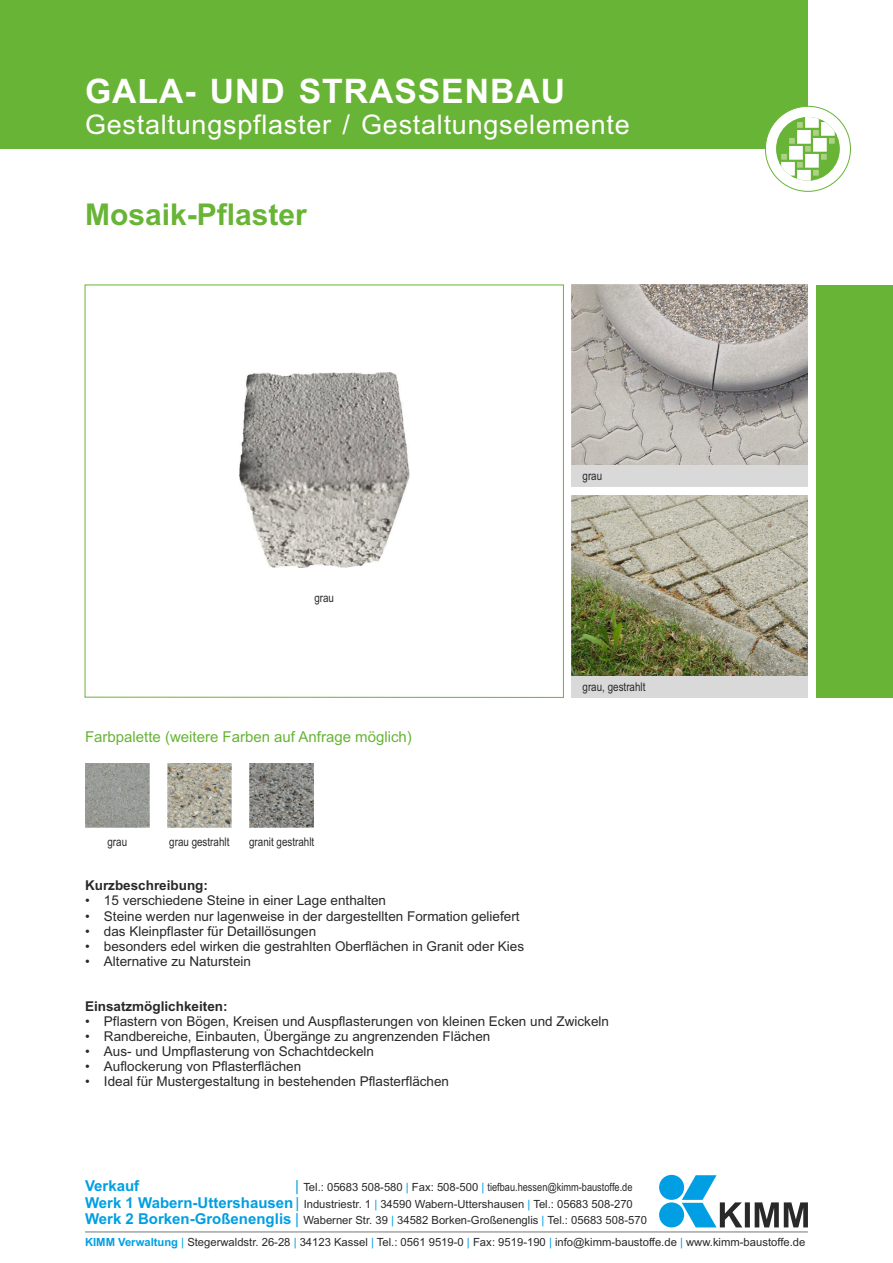
<style>
.page{position:relative;width:893px;height:1263px;background:#fff}
.page>*{position:absolute;margin:0;border:0;box-sizing:border-box;transform-origin:0 0}
.t1{font:700 33.75px "Arial";letter-spacing:.03em;color:#fff}
.t2{font:700 30px "Arial";color:#68b436}
.t3{font:27px "Arial";letter-spacing:.03em;color:#fff}
.t4{font:700 15px/16.8px "Arial";color:#009fe3}
.t5{font:15px "Arial";color:#68b436}
.t6{font:15px "Arial";color:#009fe3}
.t7{font:13.5px "Arial";color:#292929}
.t8{font:700 13.5px "Arial";color:#292929}
.t9{font:12px "Arial Narrow";color:#292929}
.t10{font:11.25px/16.8px "Arial";color:#292929}
.t11{font:11.25px "Arial Narrow";color:#292929}
.t12{font:11.25px "Arial";color:#009fe3}
.s1{font-weight:400}
.s2{font-family:"Arial"}
.s3{font-weight:700;color:#009fe3}
.s4{color:#009fe3}
</style>
<div class="page">
<img style="left:572px;top:495px;width:236px;height:181px">
<img style="left:572px;top:285px;width:236px;height:181px">
<div style="left:572px;top:466px;width:236px;height:21px;background:#d9d9d9"></div>
<div style="left:572px;top:676px;width:236px;height:21px;background:#d9d9d9"></div>
<svg style="left:84px;top:284px;width:480px;height:414px"></svg>
<div style="left:816px;top:285px;width:77px;height:412px;background:#68b436"></div>
<img style="left:250px;top:764px;width:64px;height:64px">
<img style="left:85px;top:764px;width:64px;height:64px">
<img style="left:167px;top:764px;width:65px;height:64px">
<div style="left:0;top:0;width:808px;height:149px;background:#68b436"></div>
<hr style="left:85px;top:1231px;width:723px;height:1px;background:#757878">
<div style="left:659px;top:1175px;width:25px;height:25px;background:#009fe3;border-radius:50%"></div>
<div style="left:659px;top:1202px;width:25px;height:25px;background:#009fe3;border-radius:50%"></div>
<svg style="left:682px;top:1175px;width:126px;height:52px"></svg>
<div style="left:765px;top:106px;width:86px;height:86px;background:#fff;border:1px solid #68b436;border-radius:50%"></div>
<svg style="left:776px;top:117px;width:64px;height:64px"></svg>
<svg style="left:779px;top:117px;width:58px;height:64px"></svg>
<h1 class="t1" style="left:85px;top:78px;width:481px">GALA- UND STRASSENBAU</h1>
<h3 class="t3" style="left:85px;top:115px;width:546px">Gestaltungspflaster / Gestaltungselemente</h3>
<h2 class="t2" style="left:85px;top:203px;width:223px">Mosaik-Pflaster</h2>
<p class="t9" style="left:314px;top:593px;width:21px">grau</p>
<p class="t5" style="left:85px;top:731px;width:328px">Farbpalette (weitere Farben auf Anfrage möglich)</p>
<p class="t9" style="left:107px;top:837px;width:21px">grau</p>
<p class="t9" style="left:169px;top:837px;width:62px">grau gestrahlt</p>
<p class="t9" style="left:249px;top:837px;width:67px">granit gestrahlt</p>
<p class="t9" style="left:583px;top:472px;width:21px">grau</p>
<p class="t9" style="left:583px;top:682px;width:64px">grau, gestrahlt</p>
<p class="t8" style="left:85px;top:880px;width:125px">Kurzbeschreibung:</p>
<p class="t7" style="left:85px;top:896px;width:303px">• 15 verschiedene Steine in einer Lage enthalten</p>
<p class="t7" style="left:85px;top:911px;width:436px">• Steine werden nur lagenweise in der dargestellten Formation geliefert</p>
<p class="t7" style="left:85px;top:926px;width:233px">• das Kleinpflaster für Detaillösungen</p>
<p class="t7" style="left:85px;top:941px;width:441px">• besonders edel wirken die gestrahlten Oberflächen in Granit oder Kies</p>
<p class="t7" style="left:85px;top:956px;width:167px">• Alternative zu Naturstein</p>
<p class="t8" style="left:85px;top:1001px;width:144px">Einsatzmöglichkeiten:</p>
<p class="t7" style="left:85px;top:1016px;width:525px">• Pflastern von Bögen, Kreisen und Auspflasterungen von kleinen Ecken und Zwickeln</p>
<p class="t7" style="left:85px;top:1031px;width:407px">• Randbereiche, Einbauten, Übergänge zu angrenzenden Flächen</p>
<p class="t7" style="left:85px;top:1046px;width:291px">• Aus- und Umpflasterung von Schachtdeckeln</p>
<p class="t7" style="left:85px;top:1061px;width:218px">• Auflockerung von Pflasterflächen</p>
<p class="t7" style="left:85px;top:1076px;width:366px">• Ideal für Mustergestaltung in bestehenden Pflasterflächen</p>
<p class="t4" style="left:85px;top:1178px;width:216px">Verkauf<br>Werk 1 Wabern-Uttershausen<span class="s1">|<br></span>Werk 2 Borken-Großenenglis <span class="s1">|</span></p>
<p class="t6" style="left:295px;top:1180px;width:5px">|</p>
<p class="t12" style="left:406px;top:1182px;width:4px">|</p>
<p class="t12" style="left:481px;top:1182px;width:4px">|</p>
<p class="t11" style="left:303px;top:1182px;width:331px"><span class="s2">Tel.: 05683 508-580 Fax: 508-500</span> tiefbau.hessen@kimm-baustoffe.de</p>
<p class="t10" style="left:303px;top:1196px;width:345px">Industriestr. 1 34590 Wabern-Uttershausen Tel.: 05683 508-270<br>Waberner Str. 39 34582 Borken-Großenenglis Tel.: 05683 508-570</p>
<p class="t12" style="left:374px;top:1199px;width:4px">|</p>
<p class="t12" style="left:528px;top:1199px;width:4px">|</p>
<p class="t12" style="left:391px;top:1216px;width:4px">|</p>
<p class="t12" style="left:542px;top:1216px;width:4px">|</p>
<p class="t10" style="left:85px;top:1234px;width:722px"><span class="s3">KIMM Verwaltung</span> <span class="s4">|</span> Stegerwaldstr. 26-28 <span class="s4">|</span> 34123 Kassel <span class="s4">|</span> Tel.: 0561 9519-0 <span class="s4">|</span> Fax: 9519-190 <span class="s4">|</span> info@kimm-baustoffe.de <span class="s4">|</span> www.kimm-baustoffe.de</p>
</div>
